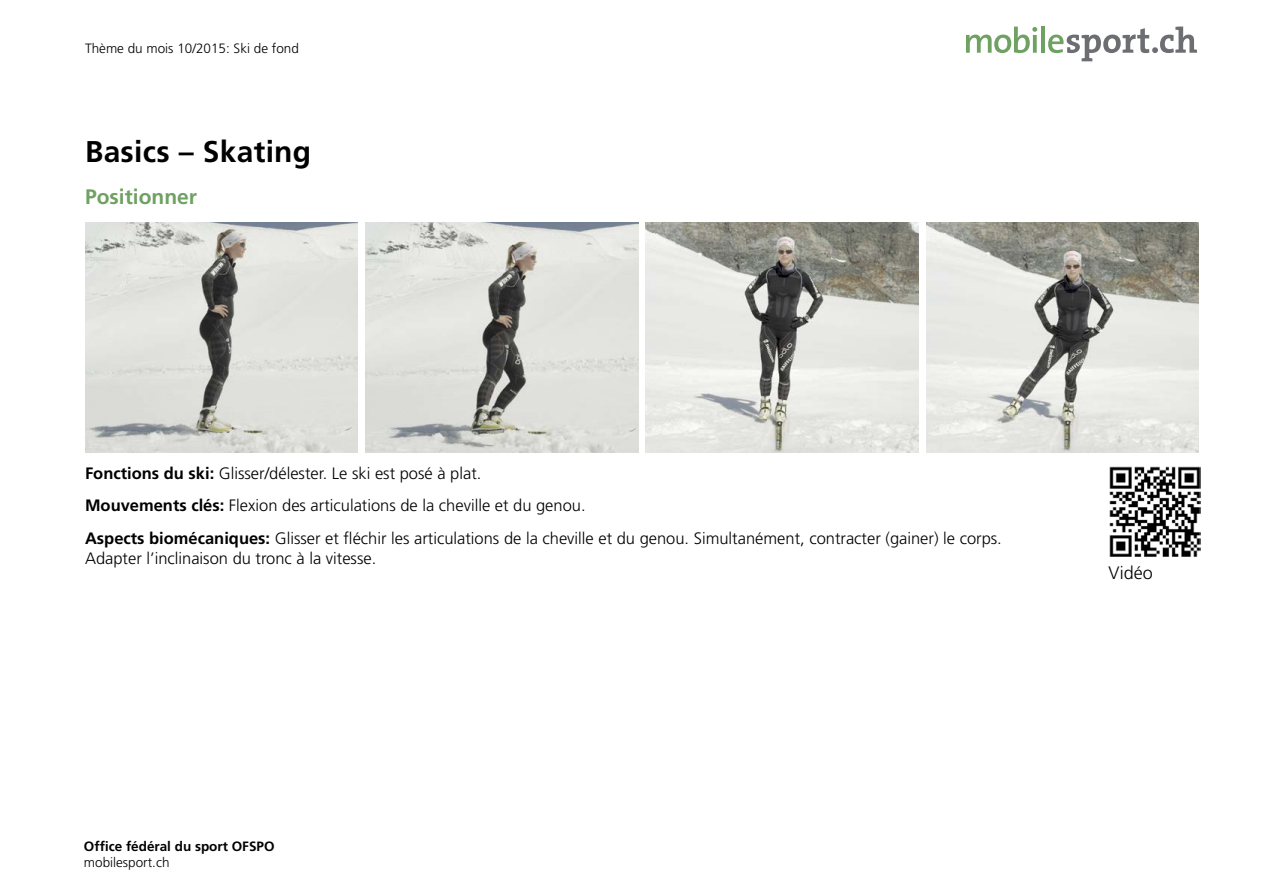
<style>
.page{position:relative;width:1263px;height:893px;background:#fff}
.page>*{position:absolute;margin:0;border:0;box-sizing:border-box;transform-origin:0 0}
._1_Haupttitel{font:700 30px "Frutiger LT";letter-spacing:.01em;color:#000}
.H2_Titel_gruen_11pt{font:700 21px "Frutiger LT";color:#6fa162}
.P_Gundtext_f{font:300 18px "Frutiger LT";color:#000}
.TD_Tabelle_f{font:300 16.5px/19.8px "Frutiger LT";color:#000}
.t1{font:300 13.5px "Frutiger LT";color:#000}
.t2{font:700 13.5px "Frutiger LT";color:#000}
.s1{font-weight:700}
</style>
<div class="page">
<svg style="left:966px;top:27px;width:71px;height:26px"></svg>
<hr style="left:1041px;top:27px;width:4px;height:26px;background:#6fa162">
<svg style="left:1048px;top:27px;width:149px;height:34px"></svg>
<img style="left:85px;top:223px;width:272px;height:229px">
<img style="left:365px;top:223px;width:273px;height:229px">
<img style="left:646px;top:223px;width:272px;height:229px">
<img style="left:926px;top:223px;width:272px;height:229px">
<img style="left:1110px;top:467px;width:90px;height:90px">
<p class="t1" style="left:85px;top:40px;width:215px">Thème du mois 10/2015: Ski de fond</p>
<p class="_1_Haupttitel" style="left:85px;top:134px;width:228px">Basics – Skating</p>
<h2 class="H2_Titel_gruen_11pt" style="left:85px;top:184px;width:114px">Positionner</h2>
<p class="TD_Tabelle_f" style="left:85px;top:464px;width:398px"><span class="s1">Fonctions du ski:</span> Glisser/délester. Le ski est posé à plat.</p>
<p class="TD_Tabelle_f" style="left:85px;top:496px;width:502px"><span class="s1">Mouvements clés:</span> Flexion des articulations de la cheville et du genou.</p>
<p class="TD_Tabelle_f" style="left:85px;top:529px;width:918px"><span class="s1">Aspects biomécaniques:</span> Glisser et fléchir les articulations de la cheville et du genou. Simultanément, contracter (gainer) le corps.<br>Adapter l’inclinaison du tronc à la vitesse.</p>
<p class="t2" style="left:84px;top:839px;width:192px">Office fédéral du sport OFSPO</p>
<p class="t1" style="left:84px;top:855px;width:87px">mobilesport.ch</p>
<p class="P_Gundtext_f" style="left:1108px;top:563px;width:46px">Vidéo</p>
</div>
